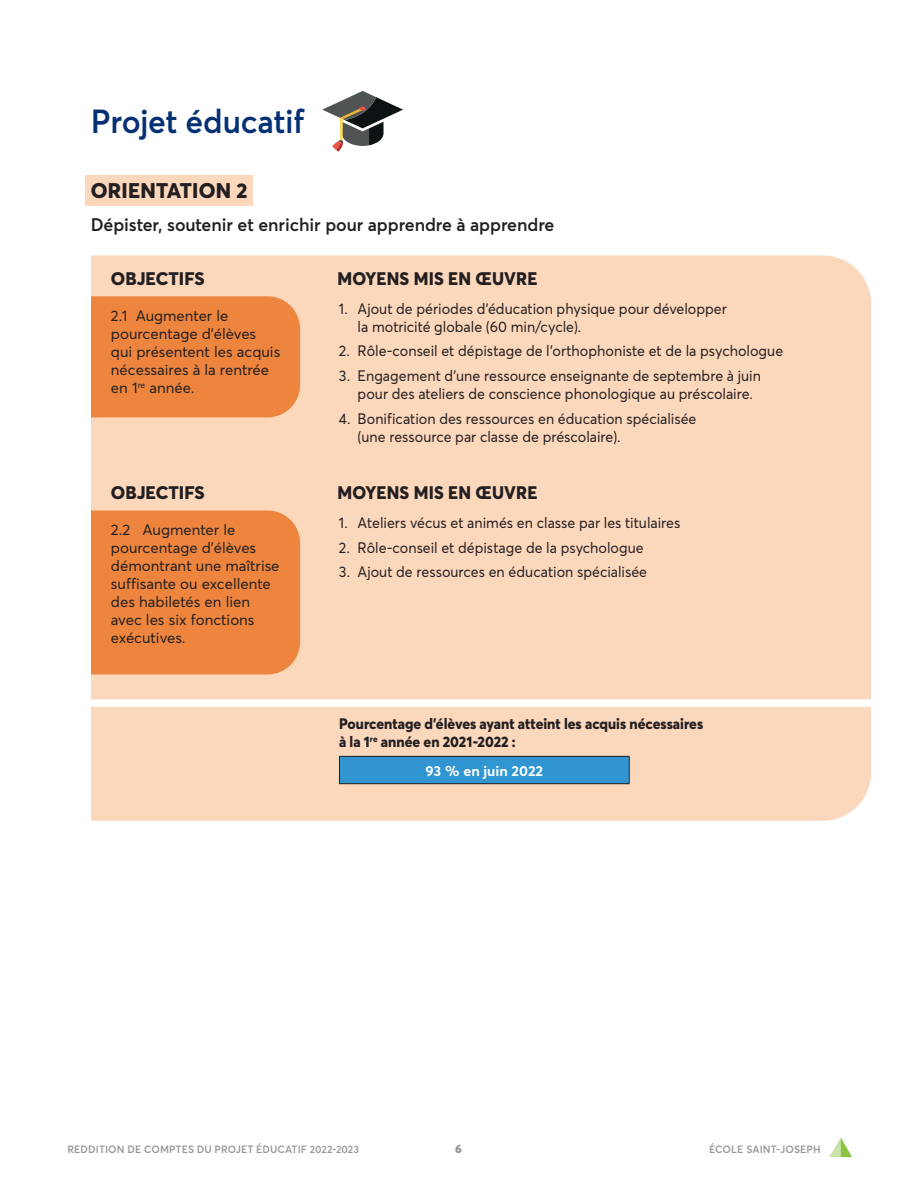
<style>
.page{position:relative;width:918px;height:1188px;background:#fff}
.page>*{position:absolute;margin:0;border:0;box-sizing:border-box;transform-origin:0 0}
.t1{font:600 33px "Averta";letter-spacing:-.005em;color:#053174;scale:.96 1}
.t2{font:800 21px "Averta";letter-spacing:.01em;color:#231f20}
.t3{font:600 18px "Averta";letter-spacing:-.005em;color:#231f20}
.t4{font:800 18px "Averta";letter-spacing:.01em;color:#231f20;scale:.96 1}
.t5{font:800 18px "Averta";letter-spacing:.01em;color:#231f20}
.t6{font:15px/18px "Averta";color:#231f20;scale:.95 1}
.t7{font:15px/18px "Averta";color:#231f20}
.t8{font:800 15px/18px "Averta";color:#231f20;scale:.95 1}
.t9{font:700 14.25px "Averta";color:#fff}
.t10{font:900 12px "Averta";color:#95979a}
.t11{font:600 10.5px "Averta";letter-spacing:.01em;color:#95979a}
</style>
<div class="page">
<svg style="left:829px;top:1137px;width:23px;height:20px"></svg>
<svg style="left:322px;top:91px;width:81px;height:61px"></svg>
<div style="left:85px;top:176px;width:167px;height:30px;background:#fbd7bc"></div>
<div style="left:33px;top:255px;width:838px;height:566px;background:#fbd7bc;border-radius:49px"></div>
<div style="left:7px;top:296px;width:293px;height:121px;background:#ee853f;border-radius:32px"></div>
<div style="left:7px;top:510px;width:293px;height:164px;background:#ee853f;border-radius:32px"></div>
<div style="left:0;top:235px;width:91px;height:602px;background:#fff"></div>
<div style="left:339px;top:756px;width:290px;height:28px;background:#3195d1"></div>
<svg style="left:339px;top:757px;width:1px;height:26px"></svg>
<svg style="left:629px;top:757px;width:1px;height:26px"></svg>
<hr style="left:339px;top:756px;width:291px;height:1px;background:#231f20">
<hr style="left:339px;top:783px;width:291px;height:1px;background:#231f20">
<div style="left:68px;top:699px;width:819px;height:8px;background:#fff"></div>
<h1 class="t1" style="left:91px;top:100px;width:224px">Projet éducatif</h1>
<h2 class="t2" style="left:91px;top:177px;width:158px">ORIENTATION 2</h2>
<p class="t3" style="left:91px;top:213px;width:465px">Dépister, soutenir et enrichir pour apprendre à apprendre</p>
<p class="t5" style="left:111px;top:267px;width:95px">OBJECTIFS</p>
<p class="t4" style="left:338px;top:267px;width:210px">MOYENS MIS EN ŒUVRE</p>
<p class="t7" style="left:111px;top:306px;width:171px">2.1 Augmenter le pourcentage d’élèves qui présentent les acquis nécessaires à la rentrée en 1<sup>re</sup> année.</p>
<p class="t5" style="left:111px;top:481px;width:95px">OBJECTIFS</p>
<p class="t7" style="left:111px;top:521px;width:170px">2.2 Augmenter le pourcentage d’élèves démontrant une maîtrise suffisante ou excellente des habiletés en lien avec les six fonctions exécutives.</p>
<p class="t6" style="left:358px;top:299px;width:390px;text-indent:-19px">1. Ajout de périodes d’éducation physique pour développer la motricité globale (60 min/cycle).</p>
<p class="t6" style="left:339px;top:342px;width:469px">2. Rôle-conseil et dépistage de l’orthophoniste et de la psychologue</p>
<p class="t6" style="left:358px;top:367px;width:426px;text-indent:-19px">3. Engagement d’une ressource enseignante de septembre à juin pour des ateliers de conscience phonologique au préscolaire.</p>
<p class="t6" style="left:358px;top:410px;width:358px;text-indent:-19px">4. Bonification des ressources en éducation spécialisée (une ressource par classe de préscolaire).</p>
<p class="t4" style="left:338px;top:481px;width:210px">MOYENS MIS EN ŒUVRE</p>
<p class="t6" style="left:339px;top:514px;width:361px">1. Ateliers vécus et animés en classe par les titulaires</p>
<p class="t6" style="left:339px;top:538px;width:322px">2. Rôle-conseil et dépistage de la psychologue</p>
<p class="t6" style="left:339px;top:563px;width:326px">3. Ajout de ressources en éducation spécialisée</p>
<p class="t8" style="left:339px;top:714px;width:385px">Pourcentage d’élèves ayant atteint les acquis nécessaires à la 1<sup>re</sup> année en 2021-2022 :</p>
<p class="t9" style="left:426px;top:761px;width:119px">93 % en juin 2022</p>
<p class="t11" style="left:68px;top:1143px;width:293px">REDDITION DE COMPTES DU PROJET ÉDUCATIF 2022-2023</p>
<p class="t10" style="left:455px;top:1141px;width:8px">6</p>
<p class="t11" style="left:709px;top:1142px;width:113px">ÉCOLE SAINT-JOSEPH</p>
</div>
